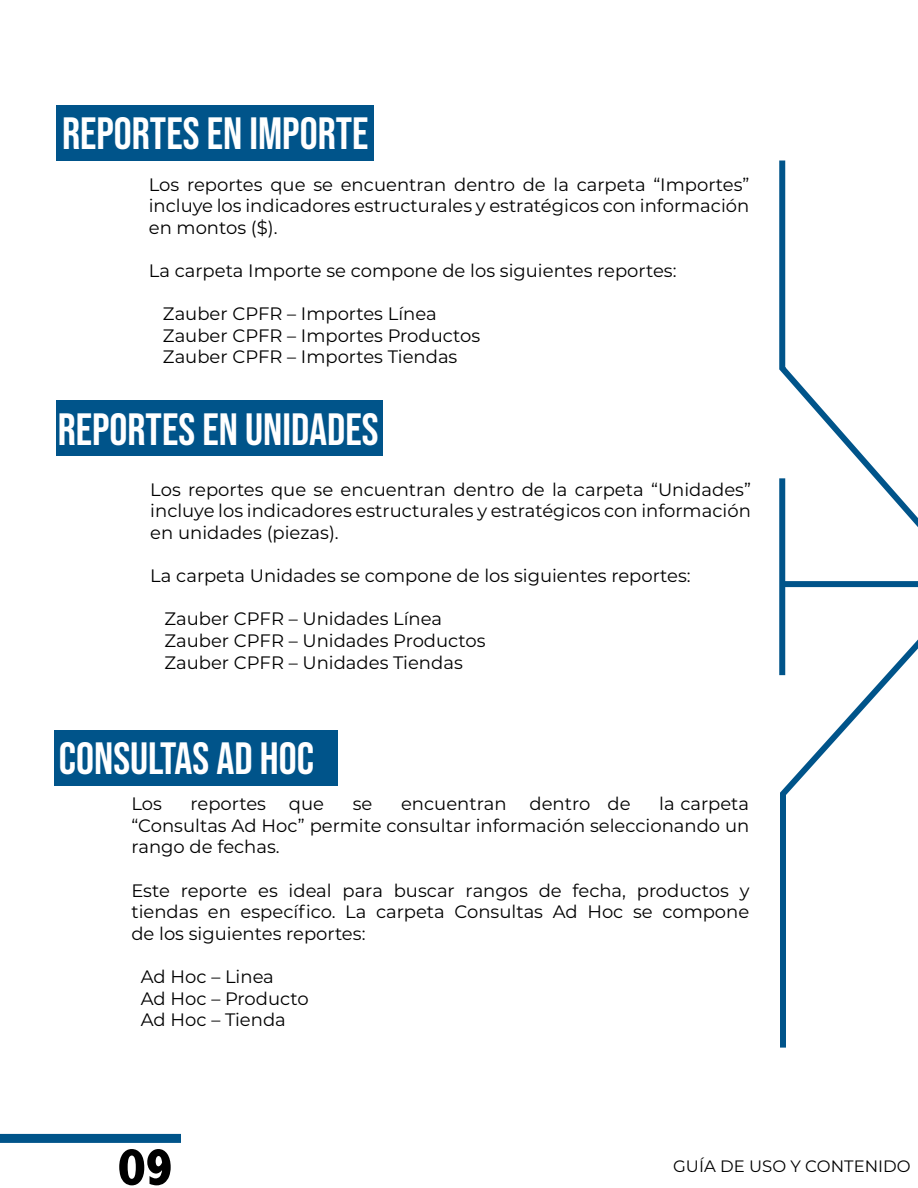
<style>
.page{position:relative;width:918px;height:1188px;background:#fff}
.page>*{position:absolute;margin:0;border:0;box-sizing:border-box;transform-origin:0 0}
.t1{font:800 condensed 54px "Abadi";color:#000}
.t2{font:45px "Bebas Neue";color:#fff}
.t3{font:18px/21.6px "Montserrat";color:#000;text-align:justify}
.t4{font:16.5px "Montserrat";color:#000}
</style>
<div class="page">
<div style="left:54px;top:730px;width:284px;height:56px;background:#00548a"></div>
<div style="left:56px;top:105px;width:318px;height:55px;background:#00548a"></div>
<svg style="left:779px;top:160px;width:139px;height:888px"></svg>
<div style="left:779px;top:478px;width:6px;height:197px;background:#00548a"></div>
<div style="left:783px;top:581px;width:135px;height:6px;background:#00548a"></div>
<div style="left:56px;top:400px;width:326px;height:56px;background:#00548a"></div>
<div style="left:0;top:1134px;width:181px;height:9px;background:#00548a"></div>
<p class="t2" style="left:62px;top:107px;width:308px">REPORTES EN IMPORTE</p>
<p class="t3" style="left:149px;top:173px;width:602px">Los reportes que se encuentran dentro de la carpeta “Importes”</p>
<p class="t3" style="left:149px;top:194px;width:602px">incluye los indicadores estructurales y estratégicos con información en montos ($).</p>
<p class="t3" style="left:149px;top:259px;width:529px">La carpeta Importe se compone de los siguientes reportes:</p>
<p class="t3" style="left:163px;top:302px;width:275px">Zauber CPFR – Importes Línea</p>
<p class="t3" style="left:163px;top:324px;width:319px">Zauber CPFR – Importes Productos</p>
<p class="t3" style="left:163px;top:346px;width:296px">Zauber CPFR – Importes Tiendas</p>
<p class="t2" style="left:58px;top:404px;width:322px">REPORTES EN UNIDADES</p>
<p class="t3" style="left:150px;top:478px;width:602px">Los reportes que se encuentran dentro de la carpeta “Unidades” incluye los indicadores estructurales y estratégicos con información en unidades (piezas).</p>
<p class="t3" style="left:150px;top:564px;width:542px">La carpeta Unidades se compone de los siguientes reportes:</p>
<p class="t3" style="left:164px;top:608px;width:279px">Zauber CPFR – Unidades Línea</p>
<p class="t3" style="left:164px;top:629px;width:323px">Zauber CPFR – Unidades Productos</p>
<p class="t3" style="left:164px;top:651px;width:300px">Zauber CPFR – Unidades Tiendas</p>
<p class="t2" style="left:59px;top:733px;width:257px">CONSULTAS AD HOC</p>
<p class="t3" style="left:131px;top:792px;width:620px;text-indent:528px">la carpeta “Consultas Ad Hoc” permite consultar información seleccionando un rango de fechas.</p>
<p class="t3" style="left:131px;top:879px;width:620px">Este reporte es ideal para buscar rangos de fecha, productos y</p>
<p class="t3" style="left:131px;top:900px;width:619px">tiendas en específico. La carpeta Consultas Ad Hoc se compone</p>
<p class="t3" style="left:131px;top:922px;width:236px">de los siguientes reportes:</p>
<p class="t3" style="left:141px;top:965px;width:135px">Ad Hoc – Linea</p>
<p class="t3" style="left:141px;top:987px;width:169px">Ad Hoc – Producto</p>
<p class="t3" style="left:141px;top:1008px;width:147px">Ad Hoc – Tienda</p>
<p class="t3" style="left:131px;top:792px;width:32px">Los</p>
<p class="t3" style="left:191px;top:792px;width:77px">reportes</p>
<p class="t3" style="left:289px;top:792px;width:37px">que</p>
<p class="t3" style="left:353px;top:792px;width:21px">se</p>
<p class="t3" style="left:401px;top:792px;width:107px">encuentran</p>
<p class="t3" style="left:530px;top:792px;width:103px">dentro de</p>
<p class="t1" style="left:118px;top:1136px;width:57px">09</p>
<p class="t4" style="left:673px;top:1155px;width:239px">GUÍA DE USO Y CONTENIDO</p>
</div>
